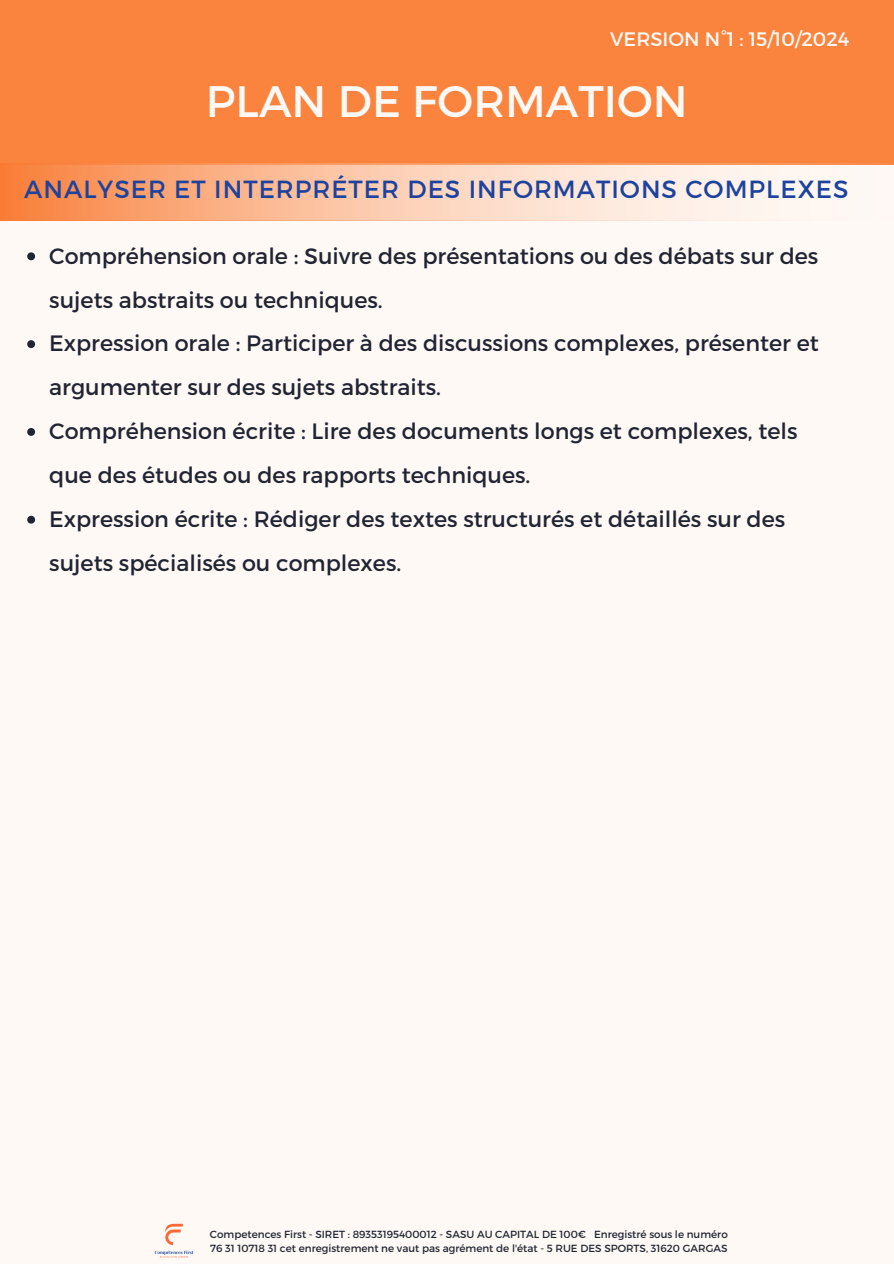
<style>
.page{position:relative;width:894px;height:1264px;background:#fff}
.page>*{position:absolute;margin:0;border:0;box-sizing:border-box;transform-origin:0 0}
.t1{font:43.95px "Montserrat";color:#fff9f5}
.t2{font:24.75px "Montserrat";letter-spacing:.04em;color:#1e439e}
.t3{font:22.2px/43.8px "Montserrat";color:#212533}
.t4{font:19.5px "Montserrat";color:#fff9f5}
.t5{font:10.35px "Montserrat";color:#212533}
</style>
<div class="page">
<div style="left:0;top:0;width:893px;height:1263px;background:#fff9f5"></div>
<div style="left:0;top:0;width:893px;height:165px;background:#fa833e"></div>
<svg style="left:0;top:163px;width:893px;height:57px"></svg>
<svg style="left:27px;top:252px;width:8px;height:8px"></svg>
<svg style="left:27px;top:340px;width:8px;height:8px"></svg>
<svg style="left:27px;top:428px;width:8px;height:8px"></svg>
<svg style="left:27px;top:516px;width:8px;height:7px"></svg>
<img style="left:154px;top:1223px;width:40px;height:35px">
<p class="t4" style="left:610px;top:27px;width:241px">VERSION N°1 : 15/10/2024</p>
<h4 class="t1" style="left:206px;top:72px;width:483px">PLAN DE FORMATION</h4>
<p class="t2" style="left:24px;top:173px;width:825px">ANALYSER ET INTERPRÉTER DES INFORMATIONS COMPLEXES</p>
<h1 class="t3" style="left:49px;top:233px;width:770px">Compréhension orale : Suivre des présentations ou des débats sur des sujets abstraits ou techniques.</h1>
<p class="t3" style="left:49px;top:320px;width:770px">Expression orale : Participer à des discussions complexes, présenter et argumenter sur des sujets abstraits.</p>
<h2 class="t3" style="left:49px;top:408px;width:749px">Compréhension écrite : Lire des documents longs et complexes, tels que des études ou des rapports techniques.</h2>
<p class="t3" style="left:49px;top:496px;width:737px">Expression écrite : Rédiger des textes structurés et détaillés sur des sujets spécialisés ou complexes.</p>
<p class="t5" style="left:210px;top:1227px;width:519px">Competences First - SIRET : 89353195400012 - SASU AU CAPITAL DE 100€ Enregistré sous le numéro</p>
<p class="t5" style="left:210px;top:1241px;width:518px">76 31 10718 31 cet enregistrement ne vaut pas agrément de l'état - 5 RUE DES SPORTS, 31620 GARGAS</p>
</div>
